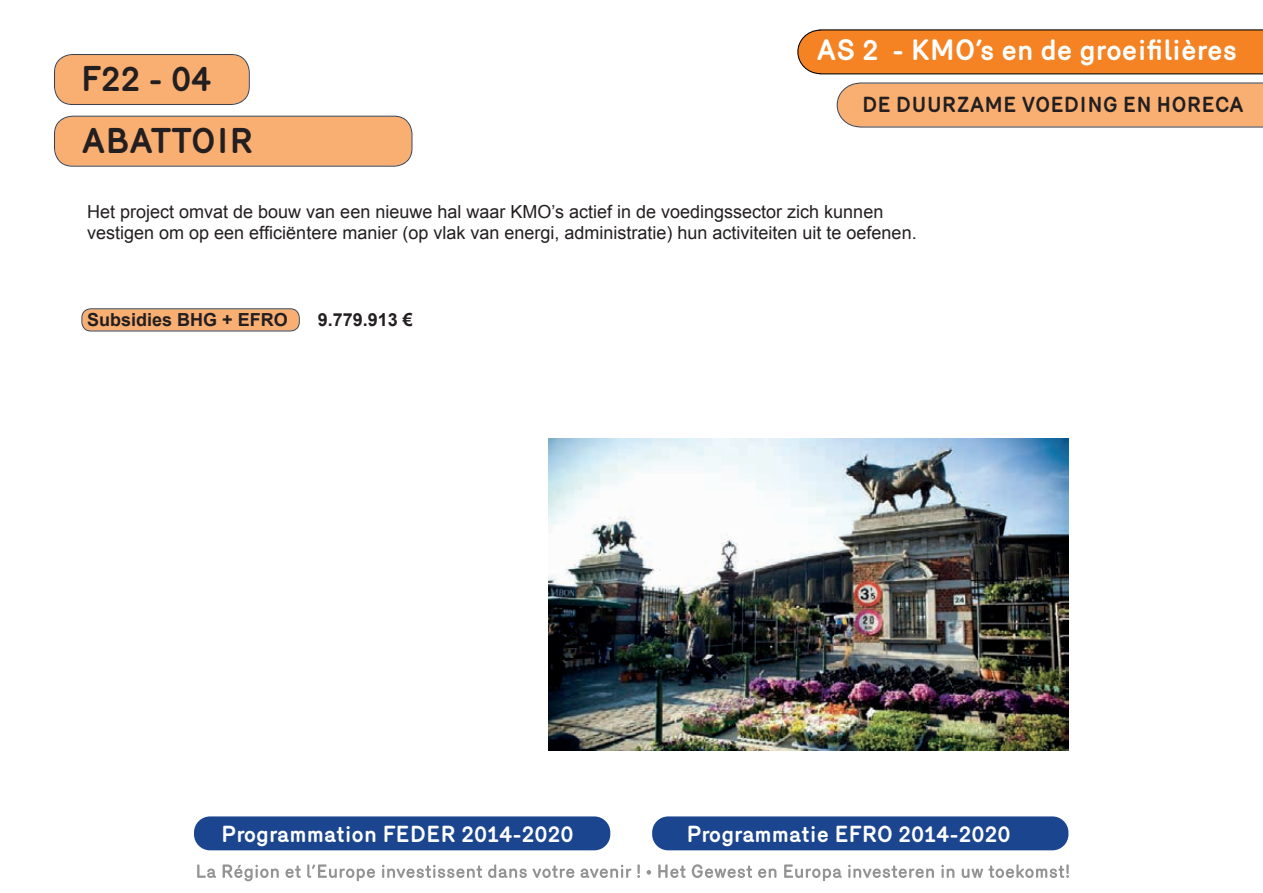
<style>
.page{position:relative;width:1263px;height:893px;background:#fff}
.page>*{position:absolute;margin:0;border:0;box-sizing:border-box;transform-origin:0 0}
.t1{font:700 34.5px/61.7px "Mercury";color:#231f20}
.t2{font:700 28.5px "Mercury";color:#fff}
.t3{font:700 22.35px "Mercury";color:#fff}
.t4{font:700 21px "Mercury";color:#231f20}
.t5{font:18px/21.6px "Arial";color:#231f20}
.t6{font:700 18px "Arial";color:#231f20}
</style>
<div class="page">
<svg style="left:197px;top:864px;width:19px;height:14px"></svg>
<svg style="left:223px;top:864px;width:56px;height:17px"></svg>
<svg style="left:285px;top:865px;width:16px;height:13px"></svg>
<svg style="left:307px;top:864px;width:68px;height:17px"></svg>
<svg style="left:382px;top:865px;width:100px;height:13px"></svg>
<svg style="left:488px;top:864px;width:86px;height:14px"></svg>
<svg style="left:580px;top:865px;width:51px;height:13px"></svg>
<svg style="left:637px;top:864px;width:3px;height:14px"></svg>
<svg style="left:646px;top:870px;width:5px;height:5px"></svg>
<svg style="left:658px;top:864px;width:27px;height:14px"></svg>
<svg style="left:692px;top:864px;width:60px;height:14px"></svg>
<svg style="left:758px;top:868px;width:18px;height:10px"></svg>
<svg style="left:784px;top:864px;width:58px;height:17px"></svg>
<svg style="left:848px;top:865px;width:86px;height:13px"></svg>
<svg style="left:941px;top:865px;width:13px;height:13px"></svg>
<svg style="left:962px;top:864px;width:107px;height:14px"></svg>
<div style="left:194px;top:816px;width:416px;height:34px;background:#1b458f;border-radius:16px"></div>
<div style="left:652px;top:816px;width:416px;height:34px;background:#1b458f;border-radius:16px"></div>
<svg style="left:797px;top:29px;width:466px;height:45px;background:#eb8025"></svg>
<svg style="left:837px;top:83px;width:426px;height:45px;background:#f2ad74"></svg>
<svg style="left:81px;top:308px;width:219px;height:23px;background:#ebaa75"></svg>
<img style="left:549px;top:439px;width:519px;height:311px">
<svg style="left:54px;top:116px;width:358px;height:51px;background:#f2ac74"></svg>
<svg style="left:54px;top:54px;width:196px;height:51px;background:#f1ac74"></svg>
<h1 class="t1" style="left:81px;top:48px;width:174px">F22 - 04<br>ABATTOIR</h1>
<h2 class="t2" style="left:816px;top:33px;width:422px">AS 2 - KMO’s en de groeifilières</h2>
<p class="t4" style="left:862px;top:92px;width:383px">DE DUURZAME VOEDING EN HORECA</p>
<p class="t5" style="left:87px;top:201px;width:831px">Het project omvat de bouw van een nieuwe hal waar KMO’s actief in de voedingssector zich kunnen vestigen om op een efficiëntere manier (op vlak van energi, administratie) hun activiteiten uit te oefenen.</p>
<p class="t6" style="left:87px;top:307px;width:202px">Subsidies BHG + EFRO</p>
<p class="t6" style="left:318px;top:307px;width:97px">9.779.913 €</p>
<p class="t3" style="left:221px;top:821px;width:354px">Programmation FEDER 2014-2020</p>
<p class="t3" style="left:686px;top:821px;width:326px">Programmatie EFRO 2014-2020</p>
</div>
